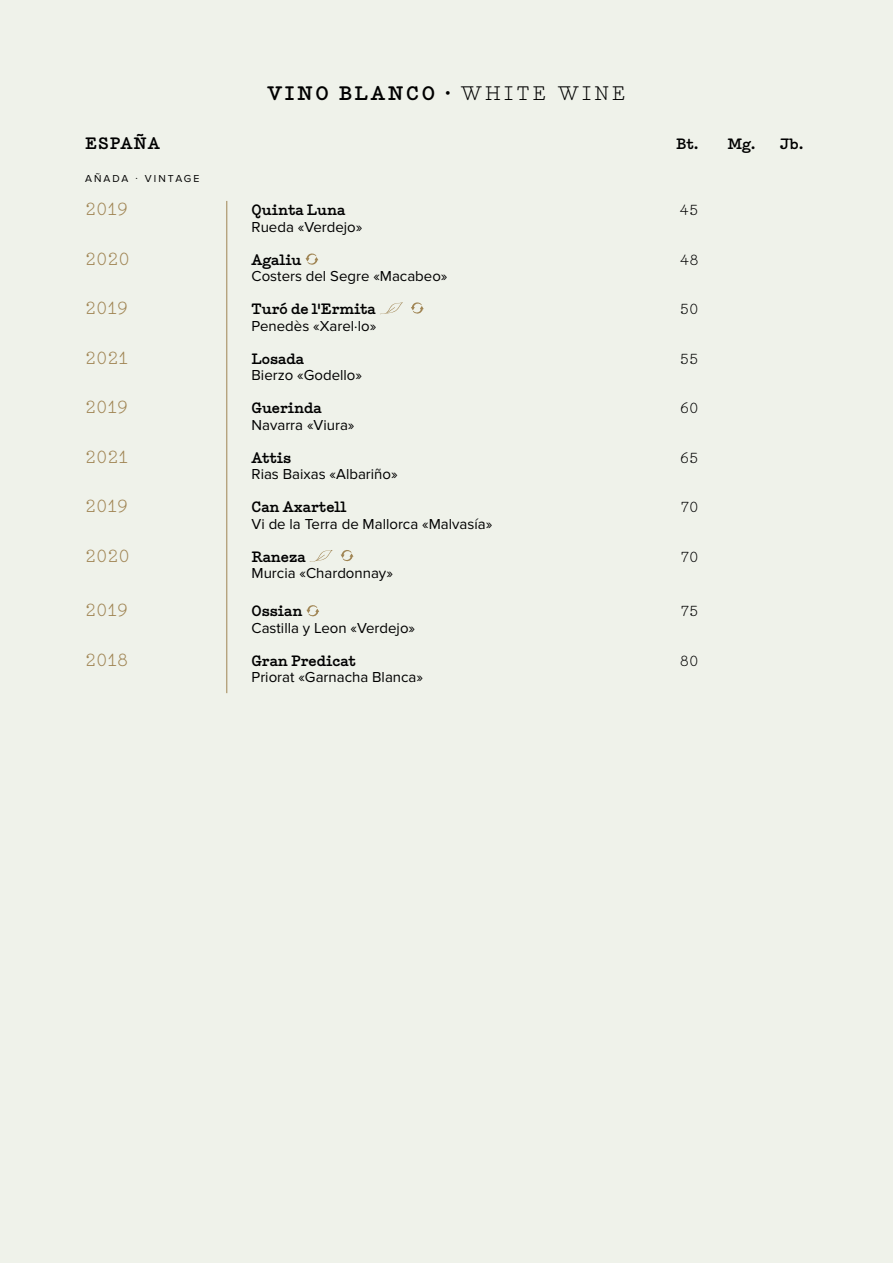
<style>
.page{position:relative;width:893px;height:1263px;background:#eff2ea}
.page>*{position:absolute;margin:0;border:0;box-sizing:border-box;transform-origin:0 0}
.t1{font:700 19.5px "Typewriter";letter-spacing:.14em;color:#000}
.t2{font:18px "Typewriter";color:#a08554}
.t3{font:700 16.5px "Typewriter";letter-spacing:.06em;color:#000}
.t4{font:15px "Proxima Nova";color:#000}
.t5{font:700 15px "Typewriter";color:#000}
.t6{font:15px "Typewriter";color:#000}
.t7{font:10.5px "Proxima Nova";letter-spacing:.2em;color:#000}
.s1{font-weight:400}
</style>
<div class="page">
<hr style="left:227px;top:201px;width:1px;height:492px;background:#a08554">
<svg style="left:306px;top:253px;width:12px;height:12px"></svg>
<svg style="left:380px;top:302px;width:23px;height:12px"></svg>
<svg style="left:411px;top:302px;width:13px;height:12px"></svg>
<svg style="left:309px;top:550px;width:24px;height:12px"></svg>
<svg style="left:341px;top:550px;width:12px;height:11px"></svg>
<svg style="left:306px;top:605px;width:13px;height:12px"></svg>
<h1 class="t1" style="left:267px;top:79px;width:359px">VINO BLANCO · <span class="s1">WHITE WINE</span></h1>
<p class="t3" style="left:85px;top:132px;width:76px">ESPAÑA</p>
<p class="t5" style="left:676px;top:133px;width:81px">Bt. Mg.</p>
<p class="t5" style="left:780px;top:133px;width:25px">Jb.</p>
<p class="t7" style="left:85px;top:173px;width:116px">AÑADA · VINTAGE</p>
<p class="t2" style="left:85px;top:198px;width:45px">2019</p>
<p class="t5" style="left:252px;top:199px;width:95px">Quinta Luna</p>
<p class="t6" style="left:680px;top:201px;width:21px">45</p>
<p class="t4" style="left:252px;top:218px;width:112px">Rueda «Verdejo»</p>
<p class="t2" style="left:85px;top:247px;width:46px">2020</p>
<p class="t5" style="left:252px;top:249px;width:52px">Agaliu</p>
<p class="t6" style="left:680px;top:250px;width:20px">48</p>
<p class="t4" style="left:252px;top:268px;width:197px">Costers del Segre «Macabeo»</p>
<p class="t2" style="left:85px;top:297px;width:45px">2019</p>
<p class="t5" style="left:252px;top:298px;width:126px">Turó de l'Ermita</p>
<p class="t6" style="left:680px;top:300px;width:20px">50</p>
<p class="t4" style="left:252px;top:317px;width:126px">Penedès «Xarel·lo»</p>
<p class="t2" style="left:85px;top:346px;width:45px">2021</p>
<p class="t5" style="left:252px;top:348px;width:54px">Losada</p>
<p class="t6" style="left:680px;top:349px;width:20px">55</p>
<p class="t4" style="left:252px;top:367px;width:112px">Bierzo «Godello»</p>
<p class="t2" style="left:85px;top:396px;width:45px">2019</p>
<p class="t5" style="left:252px;top:397px;width:72px">Guerinda</p>
<p class="t6" style="left:680px;top:399px;width:20px">60</p>
<p class="t4" style="left:252px;top:416px;width:104px">Navarra «Viura»</p>
<p class="t2" style="left:85px;top:445px;width:45px">2021</p>
<p class="t5" style="left:252px;top:447px;width:41px">Attis</p>
<p class="t6" style="left:680px;top:448px;width:20px">65</p>
<p class="t4" style="left:252px;top:466px;width:148px">Rias Baixas «Albariño»</p>
<p class="t2" style="left:85px;top:495px;width:45px">2019</p>
<p class="t5" style="left:252px;top:496px;width:97px">Can Axartell</p>
<p class="t6" style="left:680px;top:498px;width:20px">70</p>
<p class="t4" style="left:252px;top:515px;width:242px">Vi de la Terra de Mallorca «Malvasía»</p>
<p class="t2" style="left:85px;top:544px;width:46px">2020</p>
<p class="t5" style="left:252px;top:546px;width:56px">Raneza</p>
<p class="t6" style="left:680px;top:547px;width:20px">70</p>
<p class="t4" style="left:252px;top:565px;width:143px">Murcia «Chardonnay»</p>
<p class="t2" style="left:85px;top:599px;width:45px">2019</p>
<p class="t5" style="left:252px;top:600px;width:52px">Ossian</p>
<p class="t6" style="left:680px;top:602px;width:20px">75</p>
<p class="t4" style="left:252px;top:619px;width:165px">Castilla y Leon «Verdejo»</p>
<p class="t2" style="left:85px;top:648px;width:45px">2018</p>
<p class="t5" style="left:252px;top:650px;width:106px">Gran Predicat</p>
<p class="t6" style="left:680px;top:651px;width:20px">80</p>
<p class="t4" style="left:252px;top:669px;width:173px">Priorat «Garnacha Blanca»</p>
</div>
